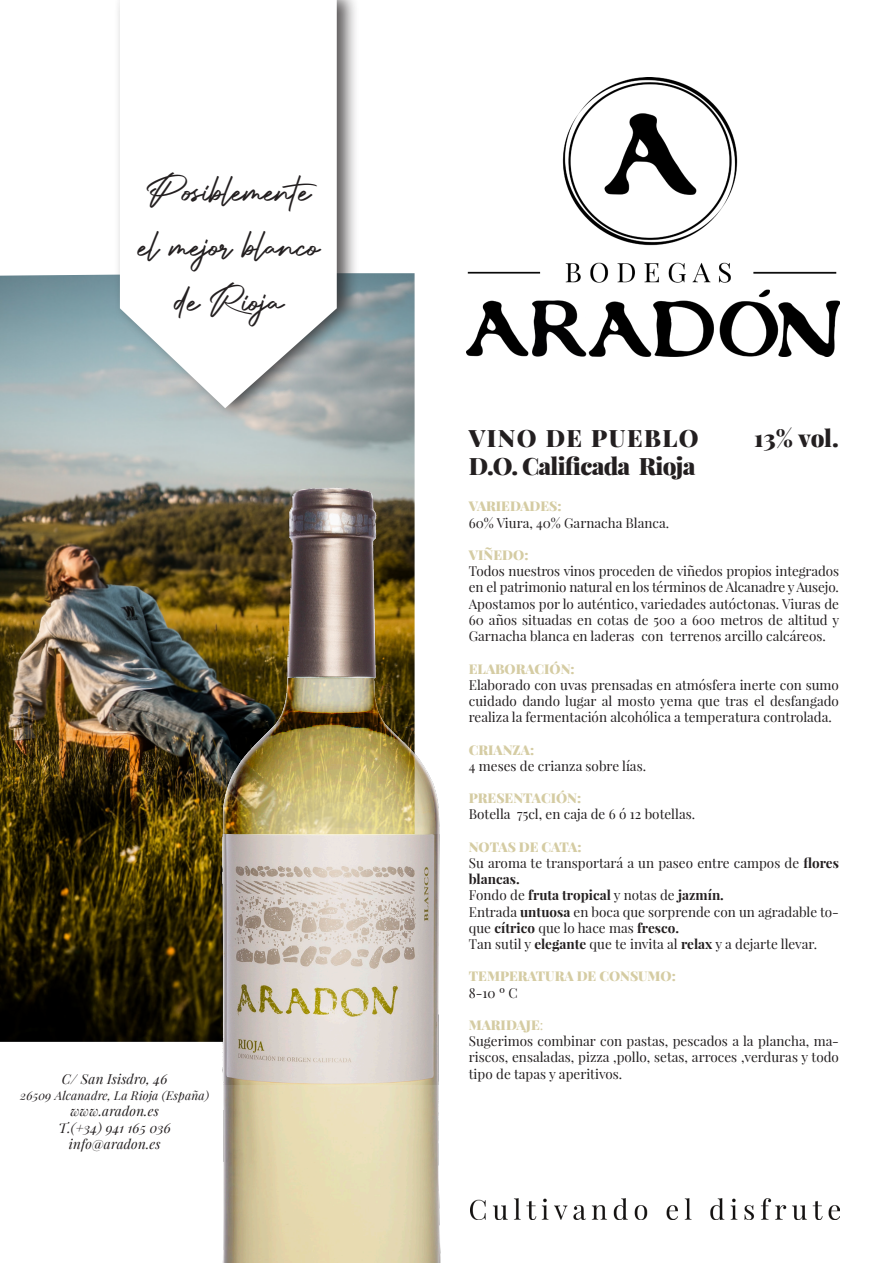
<style>
.page{position:relative;width:893px;height:1263px;background:#fff}
.page>*{position:absolute;margin:0;border:0;box-sizing:border-box;transform-origin:0 0}
.t1{font:45.75px "Authentic Signature";color:#231f20}
.t2{font:900 24px "Playfair Display";letter-spacing:-.02em;color:#231f20}
.t3{font:900 24px "Playfair Display";letter-spacing:.06em;color:#231f20}
.t4{font:13.5px/16.2px "Playfair Display";color:#231f20;text-align:justify}
.t5{font:900 13.5px "Playfair Display";color:#d5cca3}
.t6{font:italic 13.5px "Playfair Display";letter-spacing:.01em;color:#231f20}
.t7{font:700 13.5px "Playfair Display";color:#231f20}
.t8{font:italic 12px "Playfair Display";letter-spacing:.01em;color:#231f20}
.s1{font-weight:700}
.s2{font-weight:400}
</style>
<div class="page">
<img style="left:0;top:273px;width:415px;height:769px">
<div style="left:114px;top:0;width:245px;height:421px;background:#231f20;opacity:.75"></div>
<svg style="left:120px;top:0;width:217px;height:408px"></svg>
<img style="left:154px;top:447px;width:317px;height:816px">
<img style="left:471px;top:1198px;width:368px;height:22px">
<img style="left:467px;top:77px;width:372px;height:280px">
<img style="left:155px;top:447px;width:316px;height:230px">
<img style="left:154px;top:834px;width:317px;height:250px">
<p class="t1" style="left:147px;top:166px;width:182px">Posiblemente</p>
<p class="t1" style="left:138px;top:221px;width:182px">el mejor blanco</p>
<p class="t1" style="left:174px;top:276px;width:111px">de Rioja</p>
<p class="t6" style="left:62px;top:1070px;width:107px">C/ San Isisdro, 46</p>
<p class="t8" style="left:20px;top:1088px;width:191px">26509 Alcanadre, La Rioja (España)</p>
<p class="t6" style="left:71px;top:1102px;width:90px">www.aradon.es</p>
<p class="t6" style="left:58px;top:1118px;width:114px">T.(+34) 941 165 036</p>
<p class="t6" style="left:69px;top:1135px;width:93px">info@aradon.es</p>
<p class="t3" style="left:469px;top:422px;width:231px">VINO DE PUEBLO</p>
<p class="t2" style="left:754px;top:422px;width:86px">13% vol.</p>
<p class="t2" style="left:469px;top:451px;width:228px">D.O. Calificada Rioja</p>
<p class="t5" style="left:469px;top:498px;width:94px">VARIEDADES:</p>
<p class="t4" style="left:469px;top:514px;width:202px">60% Viura, 40% Garnacha Blanca.</p>
<p class="t5" style="left:469px;top:546px;width:61px">VIÑEDO:</p>
<p class="t4" style="left:469px;top:563px;width:372px">Todos nuestros vinos proceden de viñedos propios integrados en el patrimonio natural en los términos de Alcanadre y Ausejo.<br>Apostamos por lo auténtico, variedades autóctonas. Viuras de 60 años situadas en cotas de 500 a 600 metros de altitud y Garnacha blanca en laderas con terrenos arcillo calcáreos.</p>
<p class="t5" style="left:469px;top:660px;width:107px">ELABORACIÓN:</p>
<p class="t4" style="left:469px;top:676px;width:372px">Elaborado con uvas prensadas en atmósfera inerte con sumo cuidado dando lugar al mosto yema que tras el desfangado realiza la fermentación alcohólica a temperatura controlada.</p>
<p class="t5" style="left:469px;top:741px;width:67px">CRIANZA:</p>
<p class="t4" style="left:469px;top:757px;width:179px">4 meses de crianza sobre lías.</p>
<p class="t5" style="left:469px;top:789px;width:114px">PRESENTACIÓN:</p>
<p class="t4" style="left:469px;top:806px;width:228px">Botella 75cl, en caja de 6 ó 12 botellas.</p>
<p class="t5" style="left:469px;top:838px;width:114px">NOTAS DE CATA:</p>
<p class="t4" style="left:469px;top:855px;width:372px">Su aroma te transportará a un paseo entre campos de <span class="s1">flores blancas.</span></p>
<p class="t7" style="left:469px;top:887px;width:257px"><span class="s2">Fondo de</span> fruta tropical <span class="s2">y notas de</span> jazmín.</p>
<p class="t4" style="left:469px;top:903px;width:372px">Entrada <span class="s1">untuosa</span> en boca que sorprende con un agradable to&shy;que <span class="s1">cítrico</span> que lo hace mas <span class="s1">fresco.</span></p>
<p class="t4" style="left:469px;top:936px;width:350px">Tan sutil y <span class="s1">elegante</span> que te invita al <span class="s1">relax</span> y a dejarte llevar.</p>
<p class="t5" style="left:469px;top:967px;width:209px">TEMPERATURA DE CONSUMO:</p>
<p class="t4" style="left:469px;top:984px;width:50px">8-10 º C</p>
<p class="t5" style="left:469px;top:1016px;width:76px">MARIDAJE<span class="s2">:</span></p>
<p class="t4" style="left:469px;top:1033px;width:372px">Sugerimos combinar con pastas, pescados a la plancha, ma&shy;riscos, ensaladas, pizza ,pollo, setas, arroces ,verduras y todo tipo de tapas y aperitivos.</p>
</div>
